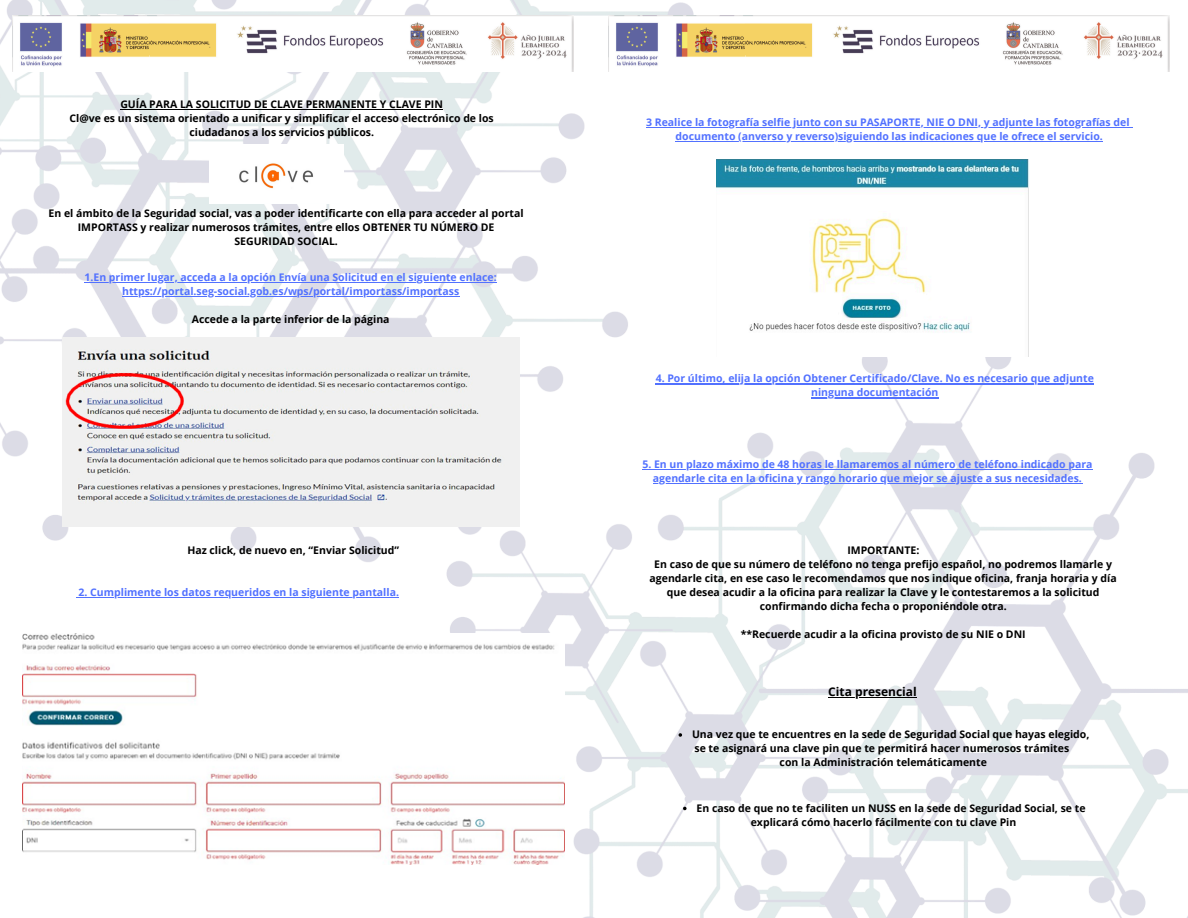
<style>
.page{position:relative;width:1188px;height:918px;background:#fff}
.page>*{position:absolute;margin:0;border:0;box-sizing:border-box;transform-origin:0 0}
.t1{font:700 12px "Open Sans";color:#000}
.t2{font:700 10.5px/14px "Open Sans";color:#000;text-align:center}
.t3{font:700 10.5px "Open Sans";color:#5271ff}
</style>
<div class="page">
<img style="left:0;top:0;width:1188px;height:918px">
<img style="left:62px;top:337px;width:458px;height:189px">
<img style="left:22px;top:633px;width:543px;height:232px">
<img style="left:12px;top:16px;width:562px;height:56px">
<img style="left:609px;top:16px;width:561px;height:56px">
<img style="left:716px;top:160px;width:313px;height:196px">
<img style="left:209px;top:145px;width:134px;height:58px">
<hr style="left:85px;top:282px;width:412px;height:1px;background:#5271ff">
<hr style="left:122px;top:296px;width:338px;height:1px;background:#5271ff">
<hr style="left:79px;top:597px;width:320px;height:1px;background:#5271ff">
<hr style="left:646px;top:127px;width:484px;height:1px;background:#5271ff">
<hr style="left:676px;top:141px;width:427px;height:1px;background:#5271ff">
<hr style="left:656px;top:383px;width:438px;height:1px;background:#5271ff">
<hr style="left:811px;top:397px;width:128px;height:1px;background:#5271ff">
<hr style="left:642px;top:469px;width:451px;height:1px;background:#5271ff">
<hr style="left:653px;top:483px;width:429px;height:1px;background:#5271ff">
<hr style="left:120px;top:109px;width:323px;height:1px;background:#000">
<hr style="left:828px;top:697px;width:89px;height:1px;background:#000">
<svg style="left:679px;top:733px;width:3px;height:4px"></svg>
<svg style="left:683px;top:807px;width:4px;height:3px"></svg>
<p class="t2" style="left:70px;top:97px;width:426px">GUÍA PARA LA SOLICITUD DE CLAVE PERMANENTE Y CLAVE PIN<br>Cl@ve es un sistema orientado a unificar y simplificar el acceso electrónico de los ciudadanos a los servicios públicos.</p>
<h3 class="t2" style="left:49px;top:206px;width:476px">En el ámbito de la Seguridad social, vas a poder identificarte con ella para acceder al portal<br>IMPORTASS y realizar numerosos trámites, entre ellos OBTENER TU NÚMERO DE<br>SEGURIDAD SOCIAL.</h3>
<h3 class="t3" style="left:85px;top:270px;width:414px">1.En primer lugar, acceda a la opción Envía una Solicitud en el siguiente enlace:</h3>
<p class="t3" style="left:122px;top:284px;width:339px">https://portal.seg-social.gob.es/wps/portal/importass/importass</p>
<p class="t2" style="left:192px;top:312px;width:199px">Accede a la parte inferior de la página</p>
<p class="t2" style="left:187px;top:543px;width:213px">Haz click, de nuevo en, “Enviar Solicitud”</p>
<h3 class="t3" style="left:79px;top:585px;width:322px">2. Cumplimente los datos requeridos en la siguiente pantalla.</h3>
<p class="t3" style="left:646px;top:115px;width:485px">3 Realice la fotografía selfie junto con su PASAPORTE, NIE O DNI, y adjunte las fotografías del</p>
<h3 class="t3" style="left:676px;top:129px;width:429px">documento (anverso y reverso)siguiendo las indicaciones que le ofrece el servicio.</h3>
<p class="t3" style="left:656px;top:371px;width:440px">4. Por último, elija la opción Obtener Certificado/Clave. No es necesario que adjunte</p>
<h3 class="t3" style="left:811px;top:385px;width:129px">ninguna documentación</h3>
<h3 class="t3" style="left:642px;top:457px;width:452px">5. En un plazo máximo de 48 horas le llamaremos al número de teléfono indicado para</h3>
<h3 class="t3" style="left:653px;top:471px;width:431px">agendarle cita en la oficina y rango horario que mejor se ajuste a sus necesidades.</h3>
<h3 class="t2" style="left:650px;top:543px;width:469px">IMPORTANTE:<br>En caso de que su número de teléfono no tenga prefijo español, no podremos llamarle y agendarle cita, en ese caso le recomendamos que nos indique oficina, franja horaria y día que desea acudir a la oficina para realizar la Clave y le contestaremos a la solicitud confirmando dicha fecha o proponiéndole otra.</h3>
<h2 class="t2" style="left:741px;top:627px;width:287px">**Recuerde acudir a la oficina provisto de su NIE o DNI</h2>
<p class="t1" style="left:828px;top:683px;width:90px">Cita presencial</p>
<h3 class="t2" style="left:692px;top:727px;width:399px">Una vez que te encuentres en la sede de Seguridad Social que hayas elegido,</h3>
<p class="t2" style="left:694px;top:741px;width:376px">se te asignará una clave pin que te permitirá hacer numerosos trámites</p>
<p class="t2" style="left:780px;top:755px;width:209px">con la Administración telemáticamente</p>
<p class="t2" style="left:751px;top:801px;width:336px;text-align:left;text-indent:-54px">En caso de que no te faciliten un NUSS en la sede de Seguridad Social, se te explicará cómo hacerlo fácilmente con tu clave Pin</p>
</div>
